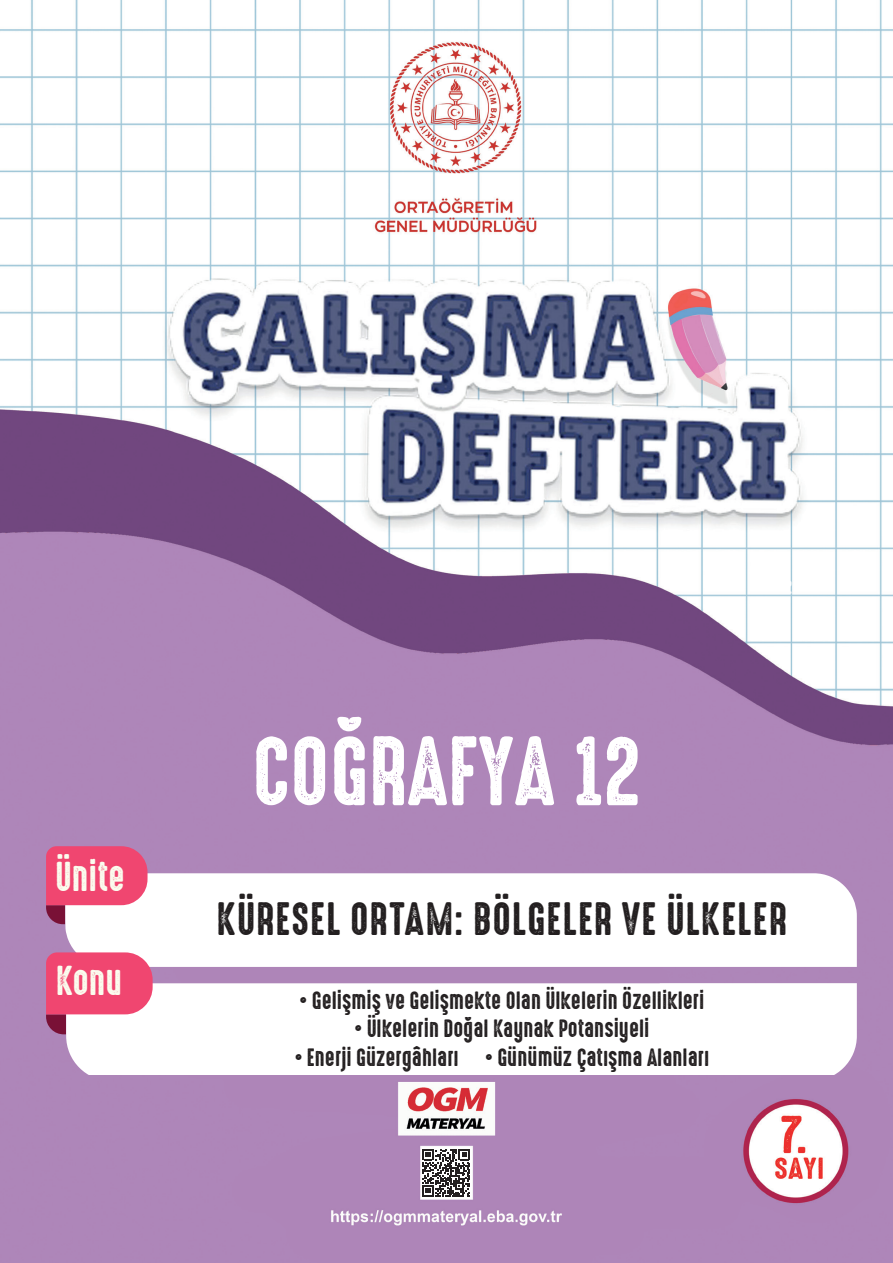
<style>
.page{position:relative;width:893px;height:1263px;background:#fff}
.page>*{position:absolute;margin:0;border:0;box-sizing:border-box;transform-origin:0 0}
.t1{font:88.5px "High Voltage Rough";color:#fff}
.başlık_ortalı{font:42px "High Voltage Rough";letter-spacing:.025em;color:#231f20}
.body_copy{font:37.5px "High Voltage Rough";color:#fbfcee}
.KONU{font:22.5px "High Voltage Rough";color:#231f20}
</style>
<div class="page">
<img style="left:0;top:0;width:893px;height:1263px">
<svg style="left:422px;top:1149px;width:48px;height:48px"></svg>
<svg style="left:65px;top:873px;width:792px;height:94px"></svg>
<svg style="left:46px;top:846px;width:102px;height:78px"></svg>
<svg style="left:66px;top:983px;width:791px;height:91px"></svg>
<svg style="left:46px;top:952px;width:107px;height:82px"></svg>
<p class="body_copy" style="left:55px;top:848px;width:71px">Ünite</p>
<p class="body_copy" style="left:56px;top:952px;width:68px">Konu</p>
<p class="t1" style="left:252px;top:704px;width:391px">COĞRAFYA 12</p>
<p class="başlık_ortalı" style="left:216px;top:887px;width:572px">KÜRESEL ORTAM: BÖLGELER VE ÜLKELER</p>
<p class="KONU" style="left:300px;top:983px;width:406px">• Gelişmiş ve Gelişmekte Olan Ülkelerin Özellikleri</p>
<p class="KONU" style="left:354px;top:1011px;width:296px">• Ülkelerin Doğal Kaynak Potansiyeli</p>
<p class="KONU" style="left:295px;top:1040px;width:416px">• Enerji Güzergâhları • Günümüz Çatışma Alanları</p>
</div>
